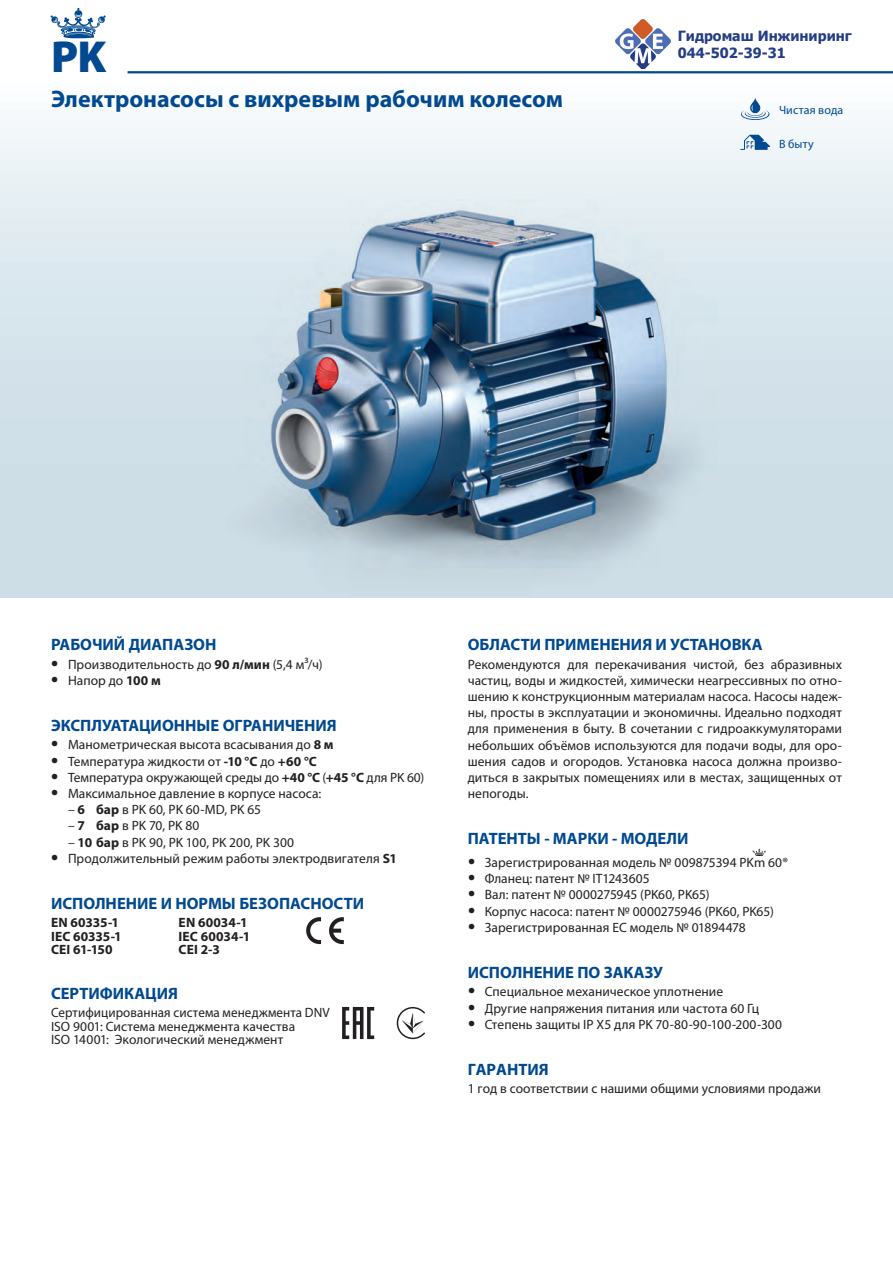
<style>
.page{position:relative;width:893px;height:1263px;background:#fff}
.page>*{position:absolute;margin:0;border:0;box-sizing:border-box;transform-origin:0 0}
.INTESTAZIONE{font:900 45px "Myriad Pro";color:#014990}
.Descrizione{font:700 24px "Myriad Pro";color:#014990}
.TITOLO_FASCIA_GRI{font:700 16.5px "Myriad Pro";color:#014990}
.Testo_NORMALE{font:700 16.5px "Myriad Pro";color:#014990}
.t1{font:700 14.1px/17px "Tahoma";color:#253d85}
.Testo_NORMALE-2{font:13.5px/16.2px "Myriad Pro";color:#231f20;text-align:justify}
.Testo_BOLD{font:13.5px/13.5px "Myriad Pro";letter-spacing:.005em;color:#231f20}
.Testo_BOLD-2{font:700 13.5px "Myriad Pro";letter-spacing:.005em;color:#231f20}
.PUNTO_normale{font:13.5px "Myriad Pro";letter-spacing:-.01em;color:#231f20}
.Testo_NORMALE-3{font:12px "Myriad Pro";letter-spacing:.01em;color:#014990}
.s1{font-weight:700;font-size:21px}
.s2{font-weight:700}
</style>
<div class="page">
<div style="left:0;top:72px;width:893px;height:525px;background:linear-gradient(to bottom,#f3f8fa,#c4d7e2)"></div>
<hr style="left:128px;top:71px;width:765px;height:2px;background:#014990">
<svg style="left:51px;top:8px;width:55px;height:30px"></svg>
<img style="left:165px;top:199px;width:563px;height:396px">
<img style="left:268px;top:211px;width:398px;height:330px">
<svg style="left:741px;top:98px;width:28px;height:22px"></svg>
<svg style="left:740px;top:135px;width:30px;height:15px"></svg>
<svg style="left:329px;top:917px;width:15px;height:27px"></svg>
<svg style="left:306px;top:917px;width:15px;height:27px"></svg>
<svg style="left:342px;top:1007px;width:32px;height:32px"></svg>
<svg style="left:397px;top:1007px;width:28px;height:32px"></svg>
<svg style="left:752px;top:849px;width:14px;height:7px"></svg>
<img style="left:615px;top:19px;width:56px;height:50px">
<p class="INTESTAZIONE" style="left:51px;top:27px;width:57px">PK</p>
<p class="Descrizione" style="left:51px;top:84px;width:514px">Электронасосы с вихревым рабочим колесом</p>
<p class="t1" style="left:678px;top:26px;width:176px">Гидромаш Инжиниринг<br>044-502-39-31</p>
<p class="Testo_NORMALE-3" style="left:779px;top:103px;width:66px">Чистая вода</p>
<p class="Testo_NORMALE-3" style="left:779px;top:137px;width:36px">В быту</p>
<p class="TITOLO_FASCIA_GRI" style="left:51px;top:634px;width:167px">РАБОЧИЙ ДИАПАЗОН</p>
<p class="Testo_NORMALE-2" style="left:51px;top:656px;width:273px"><span class="s1">•</span> Производительность до <span class="s2">90 л/мин</span> (5,4 м³/ч)</p>
<p class="Testo_NORMALE-2" style="left:51px;top:672px;width:111px"><span class="s1">•</span> Напор до <span class="s2">100 м</span></p>
<p class="TITOLO_FASCIA_GRI" style="left:51px;top:715px;width:287px">ЭКСПЛУАТАЦИОННЫЕ ОГРАНИЧЕНИЯ</p>
<p class="Testo_NORMALE-2" style="left:51px;top:736px;width:284px"><span class="s1">•</span> Манометрическая высота всасывания до <span class="s2">8 м</span></p>
<p class="Testo_NORMALE-2" style="left:51px;top:753px;width:267px"><span class="s1">•</span> Температура жидкости от <span class="s2">-10 °C</span> до <span class="s2">+60 °C</span></p>
<p class="Testo_NORMALE-2" style="left:51px;top:769px;width:375px"><span class="s1">•</span> Температура окружающей среды до <span class="s2">+40 °C</span> (<span class="s2">+45 °C</span> для PK 60)</p>
<p class="Testo_NORMALE-2" style="left:51px;top:785px;width:271px"><span class="s1">•</span> Максимальное давление в корпусе насоса:</p>
<p class="Testo_NORMALE-2" style="left:68px;top:801px;width:195px">– <span class="s2">6 бар</span> в PK 60, PK 60-MD, PK 65</p>
<p class="PUNTO_normale" style="left:68px;top:817px;width:133px">– <span class="s2">7 бар</span> в PK 70, PK 80</p>
<p class="PUNTO_normale" style="left:68px;top:834px;width:228px">– <span class="s2">10 бар</span> в PK 90, PK 100, PK 200, PK 300</p>
<p class="Testo_NORMALE-2" style="left:51px;top:850px;width:347px"><span class="s1">•</span> Продолжительный режим работы электродвигателя <span class="s2">S1</span></p>
<p class="TITOLO_FASCIA_GRI" style="left:51px;top:893px;width:315px">ИСПОЛНЕНИЕ И НОРМЫ БЕЗОПАСНОСТИ</p>
<p class="Testo_BOLD-2" style="left:51px;top:914px;width:70px">EN 60335-1</p>
<p class="Testo_BOLD-2" style="left:51px;top:927px;width:72px">IEC 60335-1</p>
<p class="Testo_BOLD-2" style="left:51px;top:941px;width:63px">CEI 61-150</p>
<p class="Testo_BOLD-2" style="left:179px;top:914px;width:71px">EN 60034-1</p>
<p class="Testo_BOLD-2" style="left:179px;top:927px;width:73px">IEC 60034-1</p>
<p class="Testo_BOLD-2" style="left:179px;top:941px;width:43px">CEI 2-3</p>
<p class="TITOLO_FASCIA_GRI" style="left:51px;top:982px;width:128px">СЕРТИФИКАЦИЯ</p>
<p class="Testo_BOLD" style="left:51px;top:1005px;width:280px">Сертифицированная система менеджмента DNV<br>ISO 9001: Система менеджмента качества</p>
<p class="Testo_BOLD" style="left:51px;top:1032px;width:234px">ISO 14001: Экологический менеджмент</p>
<p class="TITOLO_FASCIA_GRI" style="left:468px;top:634px;width:296px">ОБЛАСТИ ПРИМЕНЕНИЯ И УСТАНОВКА</p>
<p class="Testo_NORMALE-2" style="left:468px;top:656px;width:376px">Рекомендуются для перекачивания чистой, без абразивных частиц, воды и жидкостей, химически неагрессивных по отно&shy;шению к конструкционным материалам насоса. Насосы надеж&shy;ны, просты в эксплуатации и экономичны. Идеально подходят для применения в быту. В сочетании с гидроаккумуляторами небольших объёмов используются для подачи воды, для оро&shy;шения садов и огородов. Установка насоса должна произво&shy;диться в закрытых помещениях или в местах, защищенных от непогоды.</p>
<p class="TITOLO_FASCIA_GRI" style="left:468px;top:828px;width:222px">ПАТЕНТЫ - МАРКИ - МОДЕЛИ</p>
<p class="Testo_NORMALE-2" style="left:468px;top:854px;width:322px"><span class="s1">•</span> Зарегистрированная модель № 009875394 PKm 60®</p>
<p class="Testo_NORMALE-2" style="left:468px;top:870px;width:183px"><span class="s1">•</span> Фланец: патент № IT1243605</p>
<p class="Testo_NORMALE-2" style="left:468px;top:886px;width:243px"><span class="s1">•</span> Вал: патент № 0000275945 (PK60, PK65)</p>
<p class="Testo_NORMALE-2" style="left:468px;top:903px;width:307px"><span class="s1">•</span> Корпус насоса: патент № 0000275946 (PK60, PK65)</p>
<p class="Testo_NORMALE-2" style="left:468px;top:919px;width:279px"><span class="s1">•</span> Зарегистрированная ЕС модель № 01894478</p>
<p class="TITOLO_FASCIA_GRI" style="left:468px;top:962px;width:197px">ИСПОЛНЕНИЕ ПО ЗАКАЗУ</p>
<p class="Testo_NORMALE-2" style="left:468px;top:983px;width:257px"><span class="s1">•</span> Специальное механическое уплотнение</p>
<p class="Testo_NORMALE-2" style="left:468px;top:1000px;width:293px"><span class="s1">•</span> Другие напряжения питания или частота 60 Гц</p>
<p class="Testo_NORMALE-2" style="left:468px;top:1016px;width:316px"><span class="s1">•</span> Степень защиты IP X5 для PK 70-80-90-100-200-300</p>
<p class="Testo_NORMALE" style="left:468px;top:1059px;width:82px">ГАРАНТИЯ</p>
<p class="Testo_NORMALE-2" style="left:468px;top:1080px;width:355px">1 год в соответствии с нашими общими условиями продажи</p>
</div>
